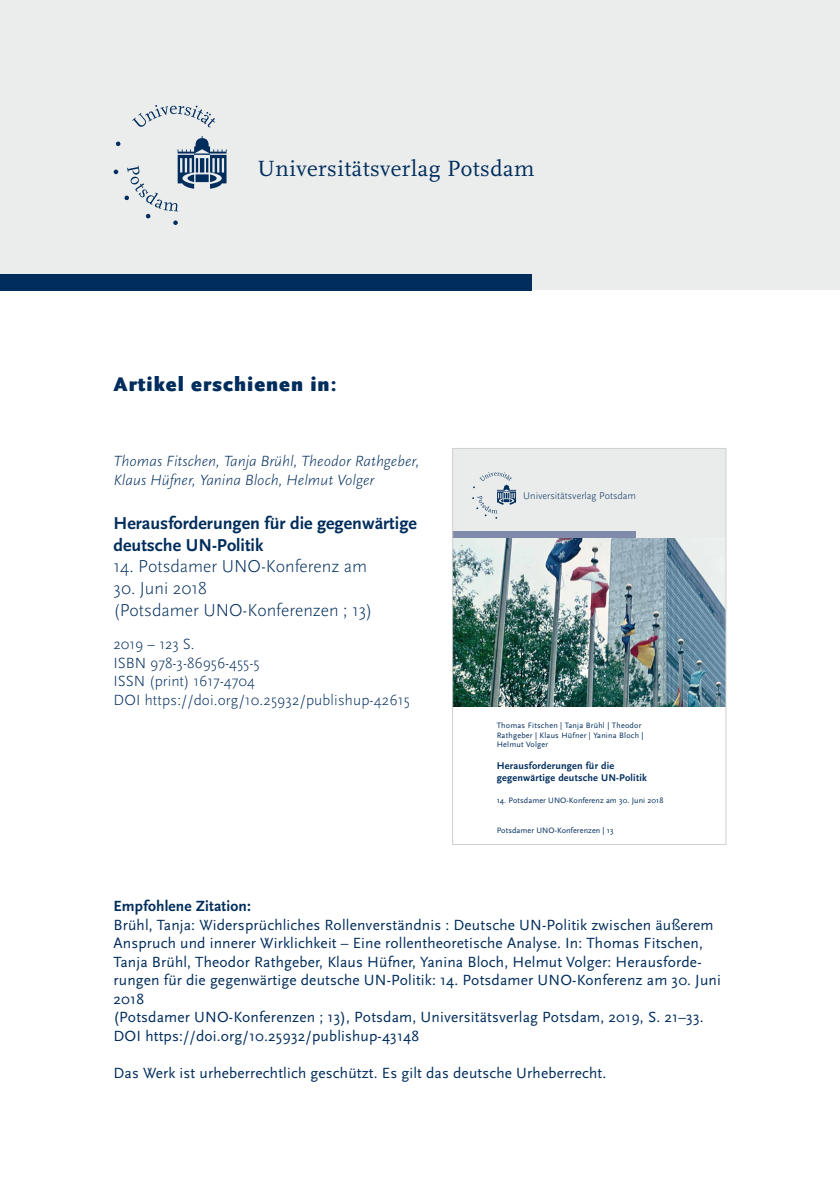
<style>
.page{position:relative;width:840px;height:1191px;background:#fff}
.page>*{position:absolute;margin:0;border:0;box-sizing:border-box;transform-origin:0 0}
.t1{font:23px "Scala";letter-spacing:.02em;color:#002d5c}
.Titel_1{font:900 20.6px "Scala Sans Pro";letter-spacing:.05em;color:#002d5c}
.Fließtext{font:300 18px "Scala Sans Pro";color:#002d5c}
.Fließtext-2{font:700 18px/21.6px "Scala Sans Pro";color:#002d5c}
.t2{font:15.4px/18.4px "Scala Sans Pro";letter-spacing:.01em;color:#002d5c}
.Fließtext-3{font:300 15.4px/18.4px "Scala Sans Pro";color:#002d5c}
.Titel_1-2{font:italic 300 15.4px/18.4px "Scala Sans Pro";color:#002d5c}
.t3{font:700 15.4px "Scala Sans Pro";letter-spacing:.01em;color:#002d5c}
.t4{font:700 10.2px/12.2px "Scala Sans Pro";letter-spacing:.02em;color:#002e5c}
.t5{font:300 10.2px "Scala Sans Pro";color:#002e5c}
.t6{font:8.2px/9.8px "Scala Sans Pro";letter-spacing:.025em;color:#002e5c}
</style>
<div class="page">
<div style="left:0;top:0;width:839px;height:290px;background:#eaebeb"></div>
<svg style="left:132px;top:105px;width:83px;height:22px"></svg>
<svg style="left:113px;top:136px;width:113px;height:89px"></svg>
<div style="left:0;top:274px;width:531px;height:17px;background:#002d5c"></div>
<div style="left:452px;top:448px;width:273px;height:91px;background:#eaebeb"></div>
<div style="left:452px;top:531px;width:183px;height:8px;background:#808bac"></div>
<svg style="left:472px;top:472px;width:44px;height:47px"></svg>
<img style="left:454px;top:539px;width:270px;height:167px">
<div style="left:452px;top:448px;width:274px;height:397px;border:1px solid #cfd0d0"></div>
<p class="t1" style="left:257px;top:156px;width:278px">Universitätsverlag Potsdam</p>
<p class="Titel_1" style="left:113px;top:372px;width:224px">Artikel erschienen in:</p>
<p class="Titel_1-2" style="left:113px;top:452px;width:307px">Thomas Fitschen, Tanja Brühl, Theodor Rathgeber,<br>Klaus Hüfner, Yanina Bloch, Helmut Volger</p>
<p class="Fließtext-2" style="left:113px;top:512px;width:305px">Herausforderungen für die gegenwärtige deutsche UN-Politik</p>
<p class="Fließtext" style="left:113px;top:556px;width:255px">14. Potsdamer UNO-Konferenz am</p>
<p class="Fließtext" style="left:113px;top:578px;width:95px">30. Juni 2018</p>
<p class="Fließtext" style="left:113px;top:599px;width:260px">(Potsdamer UNO-Konferenzen ; 13)</p>
<p class="Fließtext-3" style="left:113px;top:635px;width:82px">2019 – 123 S.</p>
<p class="Fließtext-3" style="left:113px;top:654px;width:298px">ISBN 978-3-86956-455-5<br>ISSN (print) 1617-4704<br>DOI https://doi.org/10.25932/publishup-42615</p>
<p class="t5" style="left:523px;top:490px;width:114px">Universitätsverlag Potsdam</p>
<p class="t6" style="left:496px;top:720px;width:148px">Thomas Fitschen | Tanja Brühl | Theodor<br>Rathgeber | Klaus Hüfner | Yanina Bloch |<br>Helmut Volger</p>
<p class="t4" style="left:496px;top:759px;width:152px">Herausforderungen für die gegenwärtige deutsche UN-Politik</p>
<p class="t6" style="left:496px;top:795px;width:168px">14. Potsdamer UNO-Konferenz am 30. Juni 2018</p>
<p class="t6" style="left:496px;top:826px;width:118px">Potsdamer UNO-Konferenzen | 13</p>
<p class="t3" style="left:113px;top:897px;width:139px">Empfohlene Zitation:</p>
<p class="t2" style="left:113px;top:915px;width:608px">Brühl, Tanja: Widersprüchliches Rollenverständnis : Deutsche UN-Politik zwischen äußerem Anspruch und innerer Wirklichkeit – Eine rollentheoretische Analyse. In: Thomas Fitschen, Tanja Brühl, Theodor Rathgeber, Klaus Hüfner, Yanina Bloch, Helmut Volger: Herausforde&shy;rungen für die gegenwärtige deutsche UN-Politik: 14. Potsdamer UNO-Konferenz am 30. Juni 2018<br>(Potsdamer UNO-Konferenzen ; 13), Potsdam, Universitätsverlag Potsdam, 2019, S. 21–33.</p>
<p class="t2" style="left:113px;top:1026px;width:307px">DOI https://doi.org/10.25932/publishup-43148</p>
<p class="t2" style="left:113px;top:1063px;width:494px">Das Werk ist urheberrechtlich geschützt. Es gilt das deutsche Urheberrecht.</p>
</div>
